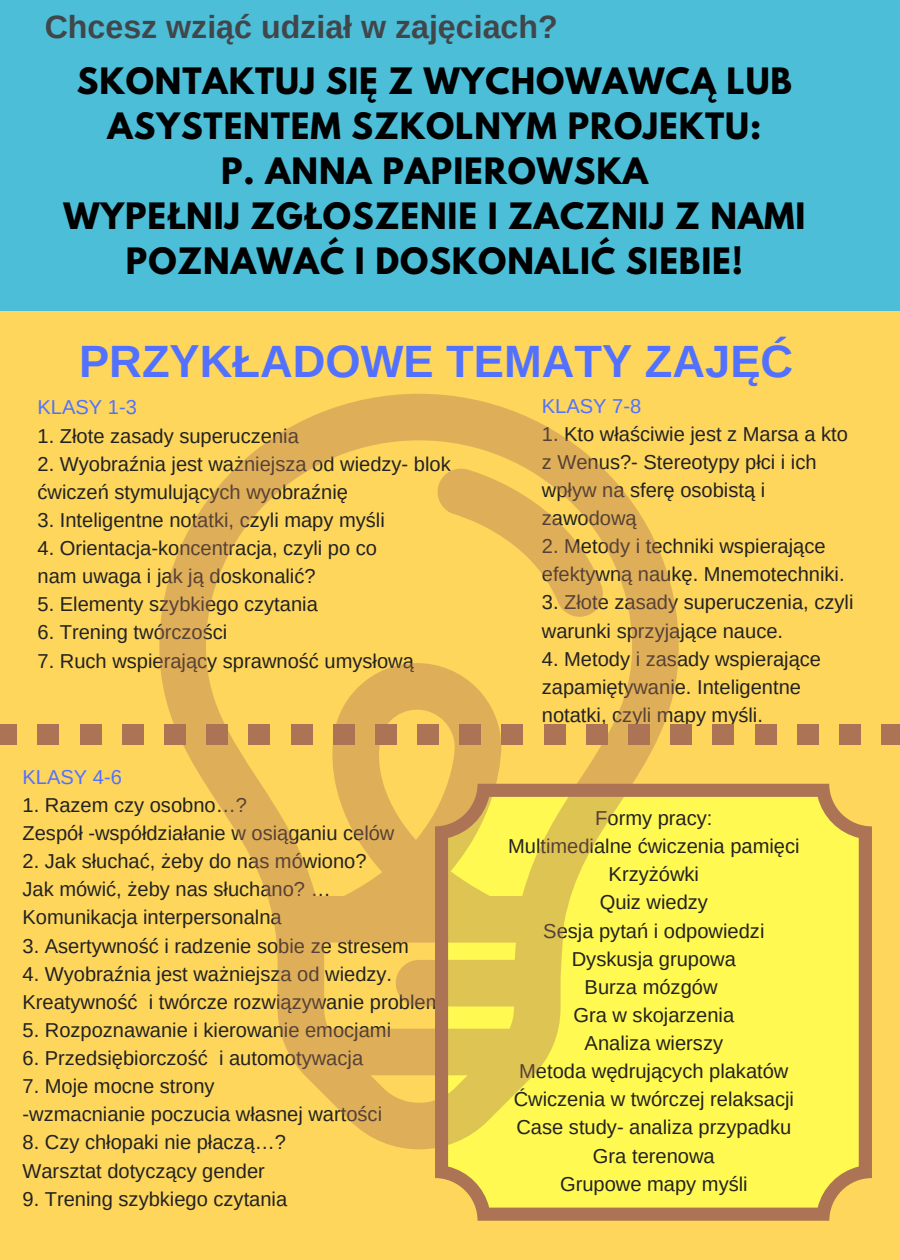
<style>
.page{position:relative;width:900px;height:1260px;background:#fed65c}
.page>*{position:absolute;margin:0;border:0;box-sizing:border-box;transform-origin:0 0}
.t1{font:700 45.25px "Arimo";color:#5271ff}
.t2{font:700 32.25px/45px "League Spartan";letter-spacing:.03em;color:#000;text-align:center}
.t3{font:700 32.25px "Arimo";color:#41464b}
.t4{font:20px/28px "Arimo";color:#222}
.t5{font:20px "Arimo";color:#5271ff}
</style>
<div class="page">
<div style="left:0;top:0;width:900px;height:311px;background:#4cbed8"></div>
<div style="left:755px;top:724px;width:21px;height:20px;background:#ac7354"></div>
<div style="left:713px;top:724px;width:21px;height:20px;background:#ac7354"></div>
<div style="left:671px;top:724px;width:21px;height:20px;background:#ac7354"></div>
<div style="left:38px;top:724px;width:21px;height:20px;background:#ac7354"></div>
<div style="left:80px;top:724px;width:21px;height:20px;background:#ac7354"></div>
<div style="left:122px;top:724px;width:21px;height:20px;background:#ac7354"></div>
<div style="left:0;top:724px;width:17px;height:20px;background:#ac7354"></div>
<div style="left:881px;top:724px;width:19px;height:20px;background:#ac7354"></div>
<div style="left:839px;top:724px;width:21px;height:20px;background:#ac7354"></div>
<div style="left:797px;top:724px;width:21px;height:20px;background:#ac7354"></div>
<svg style="left:435px;top:784px;width:437px;height:437px;background:#f3e552"></svg>
<svg style="left:159px;top:394px;width:520px;height:755px"></svg>
<h2 class="t3" style="left:45px;top:8px;width:515px">Chcesz wziąć udział w zajęciach?</h2>
<h2 class="t2" style="left:63px;top:62px;width:744px">SKONTAKTUJ SIĘ Z WYCHOWAWCĄ LUB<br>ASYSTENTEM SZKOLNYM PROJEKTU:<br>P. ANNA PAPIEROWSKA<br>WYPEŁNIJ ZGŁOSZENIE I ZACZNIJ Z NAMI<br>POZNAWAĆ I DOSKONALIĆ SIEBIE!</h2>
<h1 class="t1" style="left:79px;top:336px;width:716px">PRZYKŁADOWE TEMATY ZAJĘĆ</h1>
<p class="t5" style="left:38px;top:396px;width:101px">KLASY 1-3</p>
<p class="t4" style="left:38px;top:422px;width:263px">1. Złote zasady superuczenia</p>
<p class="t4" style="left:38px;top:450px;width:415px">2. Wyobraźnia jest ważniejsza od wiedzy- blok ćwiczeń stymulujących wyobraźnię</p>
<p class="t4" style="left:38px;top:506px;width:349px">3. Inteligentne notatki, czyli mapy myśli</p>
<p class="t4" style="left:38px;top:534px;width:341px">4. Orientacja-koncentracja, czyli po co nam uwaga i jak ją doskonalić?</p>
<p class="t4" style="left:38px;top:590px;width:282px">5. Elementy szybkiego czytania</p>
<p class="t4" style="left:38px;top:618px;width:191px">6. Trening twórczości</p>
<p class="t4" style="left:38px;top:647px;width:378px">7. Ruch wspierający sprawność umysłową</p>
<p class="t5" style="left:542px;top:394px;width:101px">KLASY 7-8</p>
<p class="t4" style="left:542px;top:420px;width:308px">1. Kto właściwie jest z Marsa a kto z Wenus?- Stereotypy płci i ich wpływ na sferę osobistą i zawodową</p>
<p class="t4" style="left:542px;top:532px;width:304px">2. Metody i techniki wspierające efektywną naukę. Mnemotechniki.</p>
<p class="t4" style="left:542px;top:588px;width:313px">3. Złote zasady superuczenia, czyli warunki sprzyjające nauce.</p>
<p class="t4" style="left:542px;top:645px;width:281px">4. Metody i zasady wspierające zapamiętywanie. Inteligentne notatki, czyli mapy myśli.</p>
<p class="t5" style="left:22px;top:766px;width:101px">KLASY 4-6</p>
<p class="t4" style="left:22px;top:791px;width:374px">1. Razem czy osobno…?<br>Zespół -współdziałanie w osiąganiu celów</p>
<p class="t4" style="left:22px;top:847px;width:346px">2. Jak słuchać, żeby do nas mówiono?<br>Jak mówić, żeby nas słuchano? …<br>Komunikacja interpersonalna</p>
<p class="t4" style="left:22px;top:932px;width:388px">3. Asertywność i radzenie sobie ze stresem</p>
<p class="t4" style="left:22px;top:960px;width:447px">4. Wyobraźnia jest ważniejsza od wiedzy.<br>Kreatywność i twórcze rozwiązywanie problemów</p>
<p class="t4" style="left:22px;top:1016px;width:370px">5. Rozpoznawanie i kierowanie emocjami</p>
<p class="t4" style="left:22px;top:1044px;width:342px">6. Przedsiębiorczość i automotywacja</p>
<p class="t4" style="left:22px;top:1072px;width:361px">7. Moje mocne strony<br>-wzmacnianie poczucia własnej wartości</p>
<p class="t4" style="left:22px;top:1128px;width:265px">8. Czy chłopaki nie płaczą…?<br>Warsztat dotyczący gender</p>
<p class="t4" style="left:22px;top:1185px;width:266px">9. Trening szybkiego czytania</p>
<p class="t4" style="left:508px;top:804px;width:293px;text-align:center">Formy pracy:<br>Multimedialne ćwiczenia pamięci<br>Krzyżówki<br>Quiz wiedzy<br>Sesja pytań i odpowiedzi<br>Dyskusja grupowa<br>Burza mózgów<br>Gra w skojarzenia<br>Analiza wierszy<br>Metoda wędrujących plakatów<br>Ćwiczenia w twórczej relaksacji<br>Case study- analiza przypadku<br>Gra terenowa<br>Grupowe mapy myśli</p>
</div>
